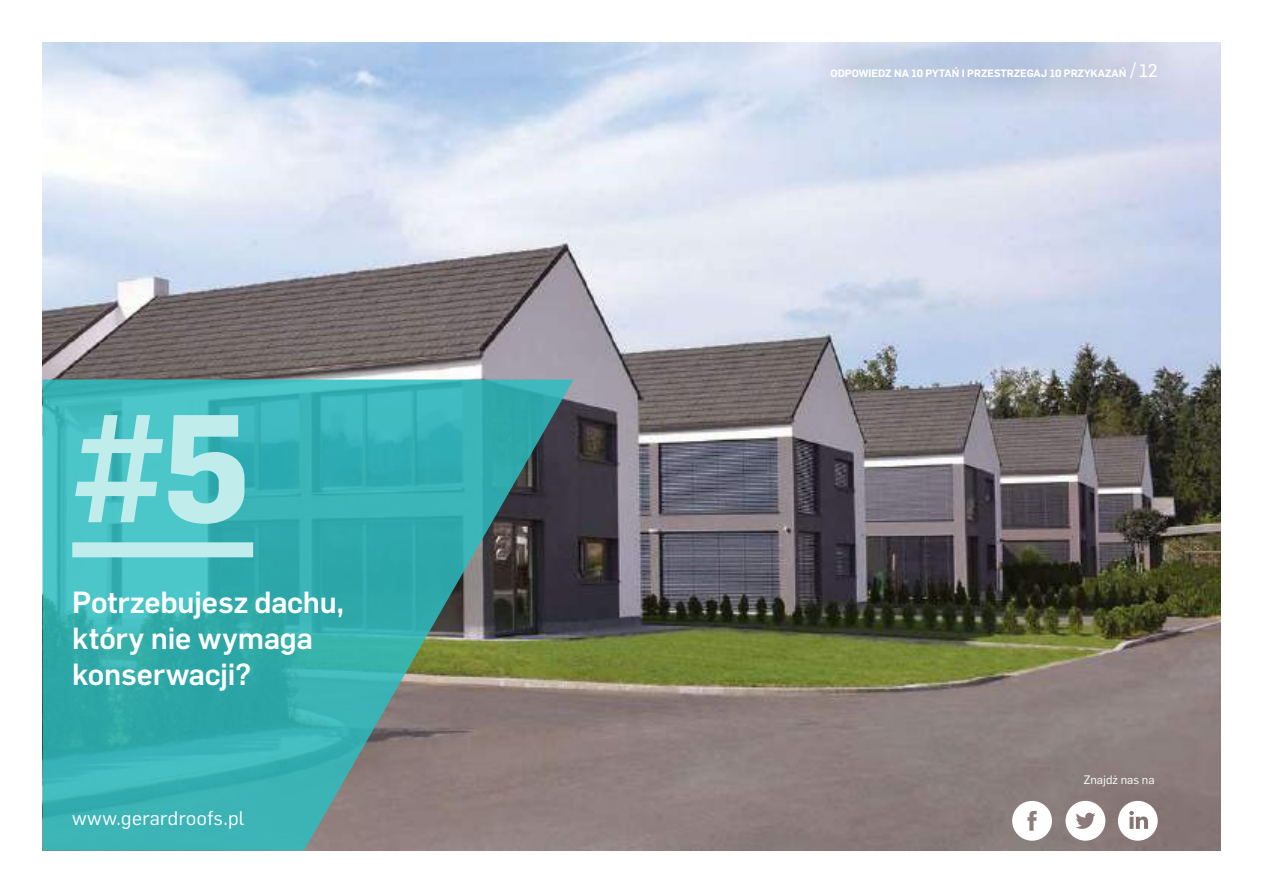
<style>
.page{position:relative;width:1263px;height:893px;background:#fff}
.page>*{position:absolute;margin:0;border:0;box-sizing:border-box;transform-origin:0 0}
.t1{font:700 150px "Flama";color:#c0ecec}
.t2{font:500 30px/36px "Flama";letter-spacing:-.005em;color:#fff}
.t3{font:19.5px "Flama";letter-spacing:.02em;color:#fff}
.t4{font:12px "Flama";color:#fff}
.t5{font:600 10.5px "Flama";color:#fff}
.s1{font-family:"Flama Basic";font-weight:400;font-size:18px}
</style>
<div class="page">
<img style="left:43px;top:43px;width:1177px;height:807px">
<svg style="left:43px;top:380px;width:531px;height:470px;background:#48a0a0"></svg>
<div style="left:802px;top:33px;width:384px;height:77px;background:#000;opacity:.75"></div>
<svg style="left:1012px;top:801px;width:40px;height:40px"></svg>
<svg style="left:1065px;top:801px;width:40px;height:40px"></svg>
<svg style="left:1118px;top:801px;width:40px;height:40px"></svg>
<div style="left:72px;top:542px;width:181px;height:15px;background:#c0ecec"></div>
<h1 class="t1" style="left:72px;top:356px;width:179px">#5</h1>
<h1 class="t1" style="left:72px;top:417px;width:170px">#1</h1>
<p class="t2" style="left:72px;top:583px;width:274px">Potrzebujesz dachu, który nie wymaga konserwacji?</p>
<p class="t2" style="left:72px;top:644px;width:231px">Would you like to</p>
<p class="t3" style="left:72px;top:803px;width:174px">www.gerardroofs.pl</p>
<p class="t5" style="left:830px;top:65px;width:329px">ODPOWIEDZ NA 10 PYTAŃ I PRZESTRZEGAJ 10 PRZYKAZAŃ <span class="s1">/ 12</span></p>
<p class="t4" style="left:1084px;top:771px;width:72px">Znajdż nas na</p>
</div>
